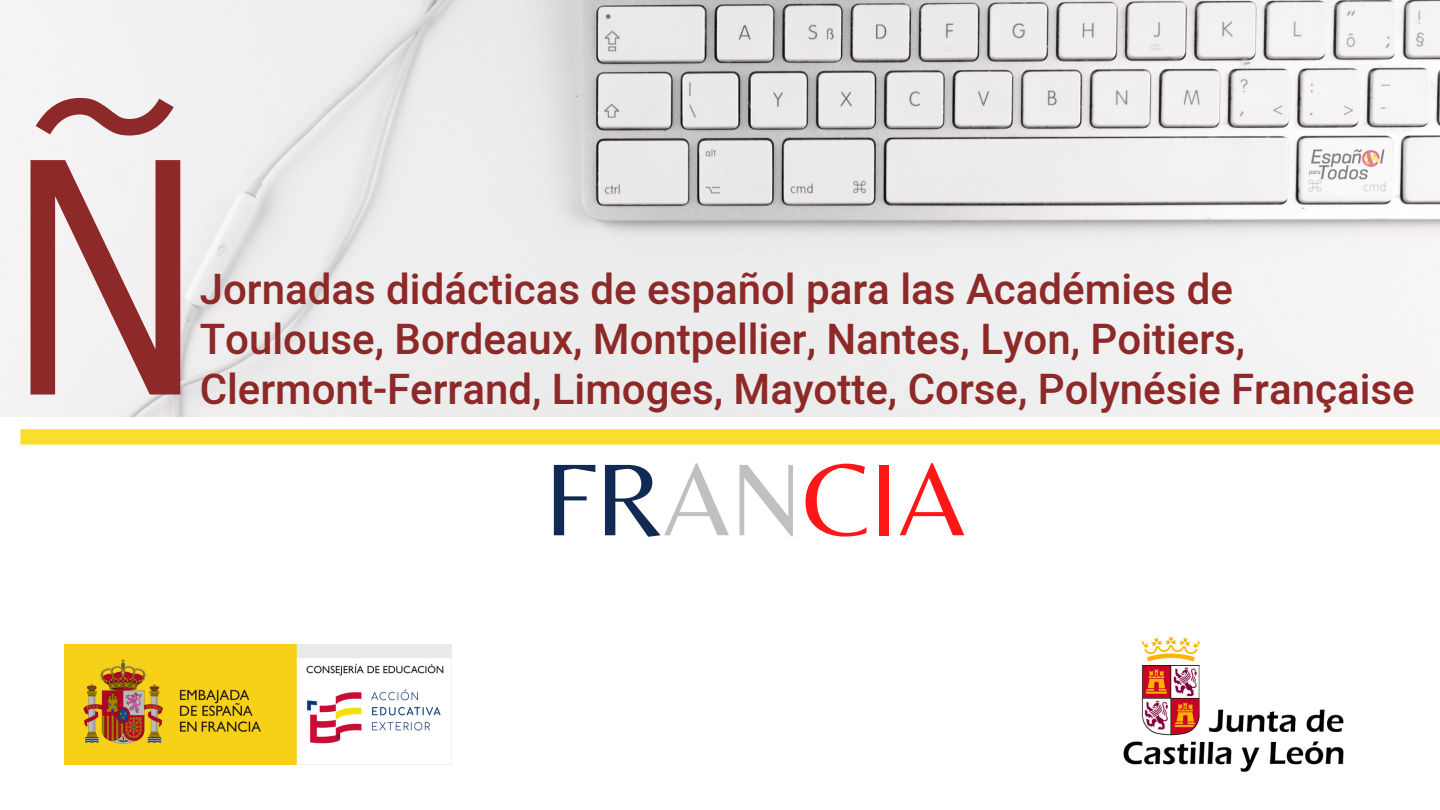
<style>
.page{position:relative;width:1440px;height:810px;background:#fff}
.page>*{position:absolute;margin:0;border:0;box-sizing:border-box;transform-origin:0 0}
.t1{font:367.9px "Anonymous Pro";color:#8d2928}
.t2{font:106.3px "Belleza";color:#ff1616}
.t3{font:500 42px/50.2px "Heebo";color:#8d2928}
.s1{color:#112a53}
.s2{color:#c1c0c1}
</style>
<div class="page">
<img style="left:0;top:0;width:1440px;height:416px">
<img style="left:1123px;top:636px;width:221px;height:136px">
<svg style="left:20px;top:429px;width:1420px;height:16px;background:#f8e034"></svg>
<img style="left:1305px;top:141px;width:84px;height:55px">
<img style="left:64px;top:644px;width:388px;height:120px">
<p class="t1" style="left:22px;top:94px;width:202px">Ñ</p>
<p class="t3" style="left:200px;top:266px;width:1047px">Jornadas didácticas de español para las Académies de<br>Toulouse, Bordeaux, Montpellier, Nantes, Lyon, Poitiers,</p>
<p class="t3" style="left:200px;top:366px;width:1217px">Clermont-Ferrand, Limoges, Mayotte, Corse, Polynésie Française</p>
<p class="t2" style="left:544px;top:437px;width:423px"><span class="s1">FR</span><span class="s2">AN</span>CIA</p>
</div>
